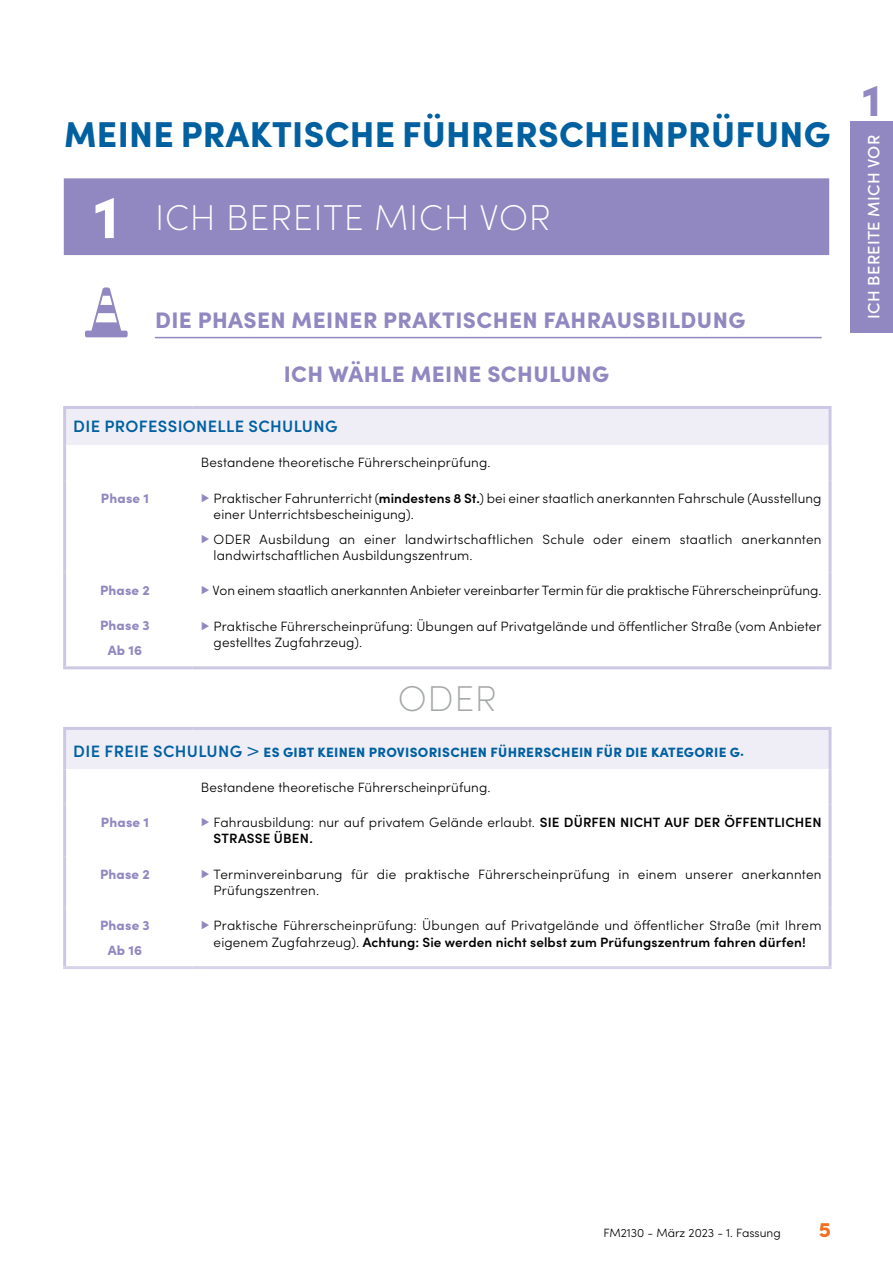
<style>
.page{position:relative;width:893px;height:1263px;background:#fff}
.page>*{position:absolute;margin:0;border:0;box-sizing:border-box;transform-origin:0 0}
.t1{font:900 45px "Sofia Pro";color:#9288c1}
.t2{font:900 36px "Sofia Pro";letter-spacing:.01em;color:#0060a0}
.t3{font:200 36px "Sofia Pro";letter-spacing:.02em;color:#fff}
.t4{font:200 36px "Sofia Pro";color:#a5a8a9}
.t5{font:900 22.5px "Sofia Pro";letter-spacing:.02em;color:#9288c1}
.t6{font:900 21px "Sofia Pro";color:#f36e21}
.t7{font:600 16.5px "Sofia Pro";letter-spacing:.02em;color:#0060a0}
.t8{font:500 16.5px "Sofia Pro";letter-spacing:.025em;color:#fff}
.t9{font:300 13.5px/16.2px "Sofia Pro";letter-spacing:.01em;color:#000}
.t10{font:900 13.5px "Sofia Pro";letter-spacing:.02em;color:#0060a0}
.t11{font:900 13.5px/24.8px "Sofia Pro";letter-spacing:.015em;color:#9288c1;text-align:center}
.t12{font:300 12px "Sofia Pro";color:#000}
.s1{font-weight:900;font-size:60px}
.s2{color:#9288c1}
.s3{font-weight:600}
.s4{font-weight:600;font-size:16.5px}
.s5{font-weight:300;font-size:21px}
</style>
<div class="page">
<div style="left:64px;top:178px;width:765px;height:77px;background:#9288c1"></div>
<svg style="left:85px;top:287px;width:43px;height:50px"></svg>
<hr style="left:155px;top:337px;width:667px;height:1px;background:#9288c1">
<div style="left:65px;top:407px;width:765px;height:38px;background:#efeef7"></div>
<div style="left:65px;top:728px;width:765px;height:41px;background:#efeef7"></div>
<hr style="left:63px;top:409px;width:3px;height:36px;background:#ccc8e4">
<hr style="left:828px;top:409px;width:3px;height:36px;background:#ccc8e4">
<hr style="left:63px;top:445px;width:3px;height:35px;background:#ccc8e4">
<hr style="left:828px;top:445px;width:3px;height:35px;background:#ccc8e4">
<hr style="left:63px;top:480px;width:3px;height:93px;background:#ccc8e4">
<hr style="left:828px;top:480px;width:3px;height:93px;background:#ccc8e4">
<hr style="left:63px;top:573px;width:3px;height:35px;background:#ccc8e4">
<hr style="left:828px;top:573px;width:3px;height:35px;background:#ccc8e4">
<hr style="left:63px;top:608px;width:3px;height:58px;background:#ccc8e4">
<hr style="left:828px;top:608px;width:3px;height:58px;background:#ccc8e4">
<hr style="left:63px;top:730px;width:3px;height:39px;background:#ccc8e4">
<hr style="left:828px;top:730px;width:3px;height:39px;background:#ccc8e4">
<hr style="left:63px;top:769px;width:3px;height:36px;background:#ccc8e4">
<hr style="left:828px;top:769px;width:3px;height:36px;background:#ccc8e4">
<hr style="left:63px;top:805px;width:3px;height:51px;background:#ccc8e4">
<hr style="left:828px;top:805px;width:3px;height:51px;background:#ccc8e4">
<hr style="left:63px;top:856px;width:3px;height:52px;background:#ccc8e4">
<hr style="left:828px;top:856px;width:3px;height:52px;background:#ccc8e4">
<hr style="left:63px;top:908px;width:3px;height:58px;background:#ccc8e4">
<hr style="left:828px;top:908px;width:3px;height:58px;background:#ccc8e4">
<hr style="left:63px;top:406px;width:129px;height:3px;background:#ccc8e4">
<hr style="left:192px;top:406px;width:639px;height:3px;background:#ccc8e4">
<hr style="left:63px;top:666px;width:129px;height:3px;background:#ccc8e4">
<hr style="left:192px;top:666px;width:639px;height:3px;background:#ccc8e4">
<hr style="left:63px;top:727px;width:129px;height:3px;background:#ccc8e4">
<hr style="left:192px;top:727px;width:639px;height:3px;background:#ccc8e4">
<hr style="left:63px;top:966px;width:129px;height:3px;background:#d7d4ea">
<hr style="left:192px;top:966px;width:639px;height:3px;background:#d7d4ea">
<div style="left:850px;top:121px;width:43px;height:212px;background:#9288c1"></div>
<h2 class="t2" style="left:64px;top:106px;width:768px">MEINE PRAKTISCHE FÜHRERSCHEINPRÜFUNG</h2>
<h2 class="t3" style="left:94px;top:192px;width:458px"><span class="s1">1</span> ICH BEREITE MICH VOR</h2>
<h3 class="t5" style="left:155px;top:303px;width:592px">DIE PHASEN MEINER PRAKTISCHEN FAHRAUSBILDUNG</h3>
<h3 class="t5" style="left:284px;top:356px;width:327px">ICH WÄHLE MEINE SCHULUNG</h3>
<p class="t7" style="left:73px;top:414px;width:266px">DIE PROFESSIONELLE SCHULUNG</p>
<p class="t9" style="left:201px;top:454px;width:291px">Bestandene theoretische Führerscheinprüfung.</p>
<p class="t11" style="left:101px;top:484px;width:49px">Phase 1</p>
<p class="t9" style="left:214px;top:489px;width:609px;text-indent:-13px"><span class="s2">▶</span> Praktischer Fahrunterricht (<span class="s3">mindestens 8 St.</span>) bei einer staatlich anerkannten Fahrschule (Ausstellung einer Unterrichtsbescheinigung).</p>
<p class="t9" style="left:214px;top:530px;width:609px;text-indent:-13px"><span class="s2">▶</span> ODER Ausbildung an einer landwirtschaftlichen Schule oder einem staatlich anerkannten landwirtschaftlichen Ausbildungszentrum.</p>
<p class="t11" style="left:100px;top:577px;width:51px">Phase 2</p>
<p class="t9" style="left:201px;top:582px;width:622px"><span class="s2">▶</span> Von einem staatlich anerkannten Anbieter vereinbarter Termin für die praktische Führerscheinprüfung.</p>
<p class="t11" style="left:100px;top:612px;width:51px">Phase 3<br>Ab 16</p>
<p class="t9" style="left:214px;top:617px;width:609px;text-indent:-13px"><span class="s2">▶</span> Praktische Führerscheinprüfung: Übungen auf Privatgelände und öffentlicher Straße (vom Anbieter gestelltes Zugfahrzeug).</p>
<h2 class="t4" style="left:398px;top:673px;width:101px">ODER</h2>
<p class="t10" style="left:73px;top:741px;width:672px"><span class="s4">DIE FREIE SCHULUNG</span> <span class="s5">&gt;</span> ES GIBT KEINEN PROVISORISCHEN FÜHRERSCHEIN FÜR DIE KATEGORIE G.</p>
<p class="t9" style="left:201px;top:778px;width:291px">Bestandene theoretische Führerscheinprüfung.</p>
<p class="t11" style="left:101px;top:809px;width:49px">Phase 1</p>
<p class="t9" style="left:214px;top:814px;width:609px;text-indent:-13px"><span class="s2">▶</span> Fahrausbildung: nur auf privatem Gelände erlaubt. <span class="s3">SIE DÜRFEN NICHT AUF DER ÖFFENTLICHEN<br>STRASSE ÜBEN.</span></p>
<p class="t11" style="left:100px;top:860px;width:51px">Phase 2</p>
<p class="t9" style="left:214px;top:865px;width:609px;text-indent:-13px"><span class="s2">▶</span> Terminvereinbarung für die praktische Führerscheinprüfung in einem unserer anerkannten<br>Prüfungszentren.</p>
<p class="t11" style="left:100px;top:912px;width:51px">Phase 3<br>Ab 16</p>
<p class="t9" style="left:201px;top:917px;width:622px;text-align:center"><span class="s2">▶</span> Praktische Führerscheinprüfung: Übungen auf Privatgelände und öffentlicher Straße (mit Ihrem eigenem Zugfahrzeug). <span class="s3">Achtung: Sie werden nicht selbst zum Prüfungszentrum fahren dürfen!</span></p>
<h1 class="t1" style="left:862px;top:65px;width:20px">1</h1>
<p class="t8" style="left:861px;top:319px;width:186px;rotate:-90deg">ICH BEREITE MICH VOR</p>
<p class="t12" style="left:603px;top:1224px;width:179px">FM2130 - März 2023 - 1. Fassung</p>
<h3 class="t6" style="left:819px;top:1213px;width:14px">5</h3>
</div>
